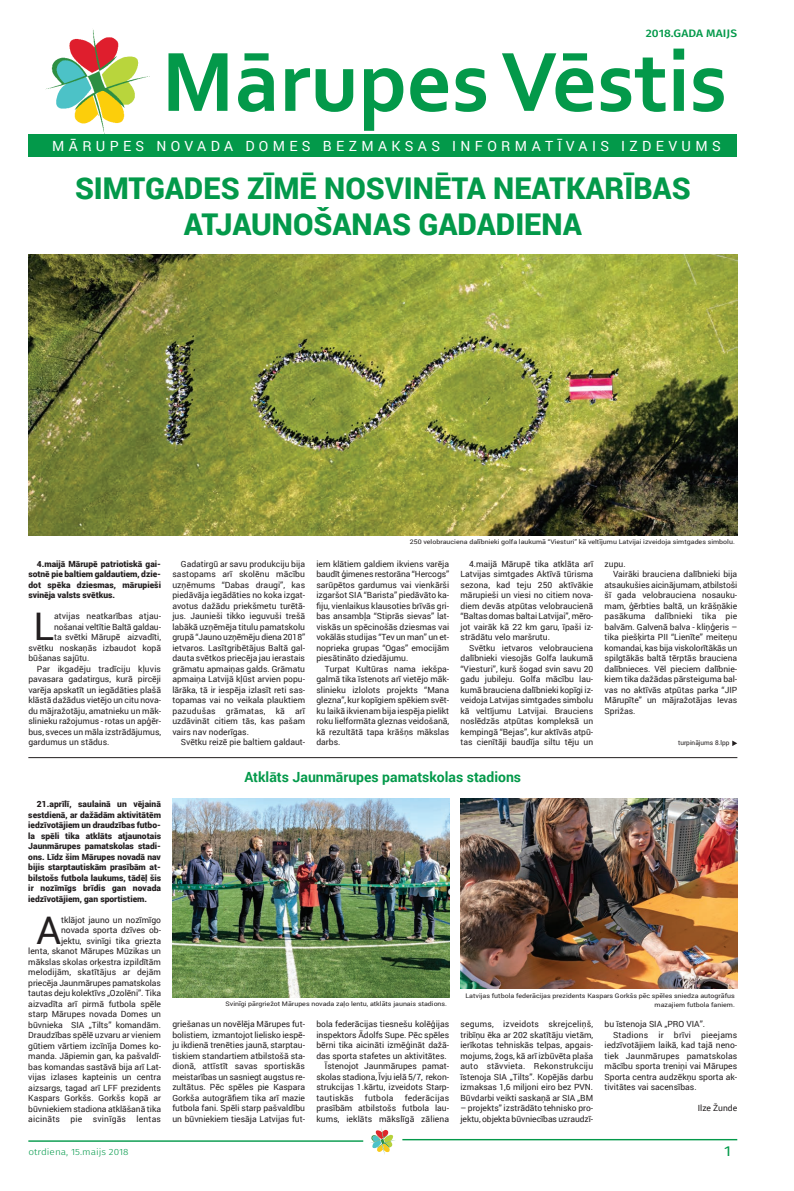
<style>
.page{position:relative;width:794px;height:1191px;background:#fff}
.page>*{position:absolute;margin:0;border:0;box-sizing:border-box;transform-origin:0 0}
.t1{font:38px "Roboto";color:#231f20}
.t2{font:900 30px/36px "Roboto";color:#03994a;text-align:center}
.t3{font:14.4px "Fira Sans";color:#03994a;scale:1.11 1}
.t4{font:14px "Roboto";letter-spacing:.31em;color:#fff}
.t5{font:700 14px "Roboto";color:#03994a}
.t6{font:500 10.8px "Fira Sans";letter-spacing:.01em;color:#03994a;scale:1.11 1}
.t7{font:300 9px "Fira Sans";color:#03994a;scale:1.11 1}
.t8{font:8.5px/10.5px "Roboto";color:#231f20;text-align:justify}
.t9{font:900 8.5px/10.5px "Roboto";color:#231f20;text-align:justify}
.t10{font:8.5px "Roboto";letter-spacing:.02em;color:#231f20}
.t11{font:8.5px "Roboto";letter-spacing:.025em;color:#231f20}
.t12{font:6.5px "Roboto";color:#231f20}
.t13{font:6.3px "Roboto";color:#231f20;scale:1.11 1}
</style>
<div class="page">
<img style="left:45px;top:29px;width:105px;height:105px">
<hr style="left:28px;top:1140px;width:335px;height:1px;background:#03994a">
<hr style="left:402px;top:1139px;width:335px;height:1px;background:#03994a">
<svg style="left:371px;top:1128px;width:24px;height:26px"></svg>
<svg style="left:168px;top:49px;width:556px;height:82px"></svg>
<div style="left:28px;top:134px;width:709px;height:23px;background:#03994a"></div>
<hr style="left:28px;top:757px;width:709px;height:1px;background:#231f20">
<svg style="left:732px;top:740px;width:5px;height:6px"></svg>
<img style="left:172px;top:799px;width:277px;height:199px">
<img style="left:460px;top:799px;width:277px;height:190px">
<img style="left:28px;top:254px;width:709px;height:282px">
<p class="t6" style="left:646px;top:26px;width:84px">2018.GADA MAIJS</p>
<h3 class="t4" style="left:52px;top:136px;width:670px">MĀRUPES NOVADA DOMES BEZMAKSAS INFORMATĪVAIS IZDEVUMS</h3>
<h2 class="t2" style="left:75px;top:170px;width:617px">SIMTGADES ZĪMĒ NOSVINĒTA NEATKARĪBAS<br>ATJAUNOŠANAS GADADIENA</h2>
<p class="t9" style="left:28px;top:558px;width:134px;text-indent:8px">4.maijā Mārupē patriotiskā gai&shy;sotnē pie baltiem galdautiem, dzie&shy;dot spēka dziesmas, mārupieši svinēja valsts svētkus.</p>
<h1 class="t1" style="left:34px;top:600px;width:22px">L</h1>
<p class="t8" style="left:54px;top:611px;width:108px">atvijas neatkarības atjau-</p>
<p class="t8" style="left:54px;top:621px;width:108px">nošanai veltītie Baltā galdau-</p>
<p class="t8" style="left:54px;top:632px;width:108px">ta svētki Mārupē aizvadīti,</p>
<p class="t8" style="left:28px;top:642px;width:134px">svētku noskaņās izbaudot kopā</p>
<p class="t8" style="left:28px;top:653px;width:63px">būšanas sajūtu.</p>
<p class="t8" style="left:37px;top:663px;width:126px">Par ikgadēju tradīciju kļuvis</p>
<p class="t8" style="left:28px;top:674px;width:134px">pavasara gadatirgus, kurā pircēji</p>
<p class="t8" style="left:28px;top:684px;width:134px">varēja apskatīt un iegādāties plašā</p>
<p class="t8" style="left:28px;top:695px;width:134px">klāstā dažādus vietējo un citu nova-</p>
<p class="t8" style="left:28px;top:705px;width:134px">du mājražotāju, amatnieku un māk-</p>
<p class="t8" style="left:28px;top:716px;width:134px">slinieku ražojumus - rotas un apģēr-</p>
<p class="t8" style="left:28px;top:726px;width:134px">bus, sveces un māla izstrādājumus,</p>
<p class="t8" style="left:28px;top:736px;width:83px">gardumus un stādus.</p>
<p class="t9" style="left:28px;top:798px;width:134px;text-indent:8px">21.aprīlī, saulainā un vējainā sestdienā, ar dažādām aktivitātēm iedzīvotājiem un draudzības futbo&shy;la spēli tika atklāts atjaunotais Jaunmārupes pamatskolas stadi&shy;ons. Līdz šim Mārupes novadā nav bijis starptautiskām prasībām at&shy;bilstošs futbola laukums, tādēļ šis ir nozīmīgs brīdis gan novada iedzīvotājiem, gan sportistiem.</p>
<h1 class="t1" style="left:36px;top:903px;width:26px">A</h1>
<p class="t8" style="left:28px;top:914px;width:134px;text-align:right">tklājot jauno un nozīmīgo<br>novada sporta dzīves ob-<br>jektu, svinīgi tika griezta<br>lenta, skanot Mārupes Mūzikas un mākslas skolas orķestra izpildītām melodijām, skatītājus ar dejām priecēja Jaunmārupes pamatskolas tautas deju kolektīvs „Ozolēni”. Tika aizvadīta arī pirmā futbola spēle starp Mārupes novada Domes un būvnieka SIA „Tilts” komandām.<br>Draudzības spēlē uzvaru ar vieniem gūtiem vārtiem izcīnīja Domes ko&shy;manda. Jāpiemin gan, ka pašvaldī&shy;bas komandas sastāvā bija arī Lat&shy;vijas izlases kapteinis un centra aizsargs, tagad arī LFF prezidents<br>Kaspars Gorkšs. Gorkšs kopā ar būvniekiem stadiona atklāšanā tika aicināts pie svinīgās lentas</p>
<p class="t8" style="left:172px;top:558px;width:134px;text-indent:8px">Gadatirgū ar savu produkciju bija sastopams arī skolēnu mācību uzņēmums “Dabas draugi”, kas piedāvāja iegādāties no koka izgat&shy;avotus dažādu priekšmetu turētā&shy;jus. Jaunieši tikko ieguvuši trešā labākā uzņēmēja titulu pamatskolu grupā “Jauno uzņēmēju diena 2018” ietvaros. Lasītgribētājus Baltā gal&shy;dauta svētkos priecēja jau ierastais grāmatu apmaiņas galds. Grāmatu apmaiņa Latvijā kļūst arvien popu&shy;lārāka, tā ir iespēja izlasīt reti sas&shy;topamas vai no veikala plauktiem pazudušas grāmatas, kā arī uzdāvināt citiem tās, kas pašam vairs nav noderīgas.</p>
<p class="t8" style="left:181px;top:736px;width:126px">Svētku reizē pie baltiem galdaut-</p>
<p class="t13" style="left:410px;top:537px;width:294px">250 velobrauciena dalībnieki golfa laukumā “Viesturi” kā veltījumu Latvijai izveidoja simtgades simbolu.</p>
<p class="t8" style="left:316px;top:558px;width:134px">iem klātiem galdiem ikviens varēja baudīt ģimenes restorāna “Hercogs” sarūpētos gardumus vai vienkārši izgaršot SIA “Barista” piedāvāto ka&shy;fiju, vienlaikus klausoties brīvās gri&shy;bas ansambļa “Stiprās sievas” lat&shy;viskās un spēcinošās dziesmas vai vokālās studijas “Tev un man” un et&shy;noprieka grupas “Ogas” emocijām piesātināto dziedājumu.</p>
<p class="t8" style="left:316px;top:663px;width:134px;text-indent:9px">Turpat Kultūras nama iekšpa&shy;galmā tika īstenots arī vietējo māk&shy;slinieku izlolots projekts “Mana glezna”, kur kopīgiem spēkiem svēt&shy;ku laikā ikvienam bija iespēja pielikt roku lielformāta gleznas veidošanā, kā rezultātā tapa krāšņs mākslas darbs.</p>
<p class="t8" style="left:460px;top:558px;width:134px;text-indent:8px">4.maijā Mārupē tika atklāta arī Latvijas simtgades Aktīvā tūrisma sezona, kad teju 250 aktīvākie mārupieši un viesi no citiem nova&shy;diem devās atpūtas velobraucienā “Baltas domas baltai Latvijai”, mēro&shy;jot vairāk kā 22 km garu, īpaši iz&shy;strādātu velo maršrutu.</p>
<p class="t8" style="left:460px;top:642px;width:134px;text-indent:8px">Svētku ietvaros velobrauciena dalībnieki viesojās Golfa laukumā “Viesturi”, kurš šogad svin savu 20 gadu jubileju. Golfa mācību lau&shy;kumā brauciena dalībnieki kopīgi iz&shy;veidoja Latvijas simtgades simbolu kā veltījumu Latvijai. Brauciens noslēdzās atpūtas kompleksā un kempingā “Bejas”, kur aktīvās atpū&shy;tas cienītāji baudīja siltu tēju un</p>
<p class="t8" style="left:604px;top:558px;width:23px">zupu.</p>
<p class="t8" style="left:613px;top:568px;width:126px">Vairāki brauciena dalībnieki bija</p>
<p class="t8" style="left:604px;top:579px;width:134px">atsaukušies aicinājumam, atbilstoši</p>
<p class="t8" style="left:604px;top:589px;width:134px">šī gada velobrauciena nosauku-</p>
<p class="t8" style="left:604px;top:600px;width:134px">mam, ģērbties baltā, un krāšņākie</p>
<p class="t10" style="left:604px;top:610px;width:134px">pasākuma dalībnieki tika pie</p>
<p class="t8" style="left:604px;top:621px;width:134px">balvām. Galvenā balva - kliņģeris –</p>
<p class="t8" style="left:604px;top:631px;width:134px">tika piešķirta PII “Lienīte” meiteņu</p>
<p class="t8" style="left:604px;top:642px;width:134px">komandai, kas bija viskolorītākās un</p>
<p class="t8" style="left:604px;top:652px;width:134px">spilgtākās baltā tērptās brauciena</p>
<p class="t8" style="left:604px;top:663px;width:134px">dalībnieces. Vēl pieciem dalībnie-</p>
<p class="t8" style="left:604px;top:673px;width:134px">kiem tika dažādas pārsteiguma bal-</p>
<p class="t8" style="left:604px;top:684px;width:134px">vas no aktīvās atpūtas parka “JIP</p>
<p class="t8" style="left:604px;top:694px;width:134px">Mārupīte” un mājražotājas Ievas</p>
<p class="t8" style="left:604px;top:705px;width:32px">Sprižas.</p>
<p class="t12" style="left:678px;top:738px;width:53px">turpinājums 8.lpp</p>
<h3 class="t5" style="left:244px;top:767px;width:278px">Atklāts Jaunmārupes pamatskolas stadions</h3>
<p class="t13" style="left:465px;top:991px;width:244px">Latvijas futbola federācijas prezidents Kaspars Gorkšs pēc spēles sniedza autogrāfus</p>
<p class="t13" style="left:225px;top:999px;width:201px">Svinīgi pārgriežot Mārupes novada zaļo lentu, atklāts jaunais stadions.</p>
<p class="t13" style="left:654px;top:1000px;width:74px">mazajiem futbola faniem.</p>
<p class="t8" style="left:172px;top:1018px;width:134px">griešanas un novēlēja Mārupes fut&shy;bolistiem, izmantojot lielisko iespē&shy;ju ikdienā trenēties jaunā, starptau&shy;tiskiem standartiem atbilstošā sta&shy;dionā, attīstīt savas sportiskās meistarības un sasniegt augstus re&shy;zultātus. Pēc spēles pie Kaspara Gorkša autogrāfiem tika arī mazie futbola fani. Spēli starp pašvaldību un būvniekiem tiesāja Latvijas fut-</p>
<p class="t8" style="left:316px;top:1018px;width:134px">bola federācijas tiesnešu kolēģijas</p>
<p class="t8" style="left:316px;top:1029px;width:134px">inspektors Ādolfs Supe. Pēc spēles</p>
<p class="t8" style="left:316px;top:1039px;width:134px">bērni tika aicināti izmēģināt dažā-</p>
<p class="t8" style="left:316px;top:1050px;width:132px">das sporta stafetes un aktivitātes.</p>
<p class="t8" style="left:325px;top:1060px;width:126px">Īstenojot Jaunmārupes pamat-</p>
<p class="t8" style="left:316px;top:1071px;width:134px">skolas stadiona, Īvju ielā 5/7, rekon-</p>
<p class="t8" style="left:316px;top:1081px;width:134px">strukcijas 1.kārtu, izveidots Starp-</p>
<p class="t11" style="left:316px;top:1091px;width:39px">tautiskās</p>
<p class="t11" style="left:365px;top:1091px;width:30px">futbola</p>
<p class="t8" style="left:316px;top:1092px;width:134px;text-indent:88px">federācijas prasībām atbilstošs futbola lau&shy;kums, ieklāts mākslīgā zāliena</p>
<p class="t8" style="left:460px;top:1018px;width:134px">segums, izveidots skrejceliņš, tribīņu ēka ar 202 skatītāju vietām, ierīkotas tehniskās telpas, apgais&shy;mojums, žogs, kā arī izbūvēta plaša auto stāvvieta. Rekonstrukciju īstenoja SIA „Tilts”. Kopējās darbu izmaksas 1,6 miljoni eiro bez PVN.<br>Būvdarbi veikti saskaņā ar SIA „BM</p>
<p class="t8" style="left:460px;top:1102px;width:134px">– projekts” izstrādāto tehnisko pro&shy;jektu, objekta būvniecības uzraudzī-</p>
<p class="t8" style="left:604px;top:1018px;width:102px">bu īstenoja SIA „PRO VIA”.</p>
<p class="t10" style="left:613px;top:1028px;width:126px">Stadions ir brīvi pieejams</p>
<p class="t8" style="left:604px;top:1039px;width:134px">iedzīvotājiem laikā, kad tajā neno-</p>
<p class="t8" style="left:604px;top:1050px;width:134px">tiek Jaunmārupes pamatskolas</p>
<p class="t8" style="left:604px;top:1060px;width:134px">mācību sporta treniņi vai Mārupes</p>
<p class="t8" style="left:604px;top:1071px;width:134px">Sporta centra audzēkņu sporta ak-</p>
<p class="t8" style="left:604px;top:1081px;width:94px">tivitātes vai sacensības.</p>
<p class="t8" style="left:698px;top:1102px;width:41px">Ilze Žunde</p>
<p class="t7" style="left:28px;top:1145px;width:92px">otrdiena, 15.maijs 2018</p>
<h3 class="t3" style="left:724px;top:1141px;width:8px">1</h3>
</div>
